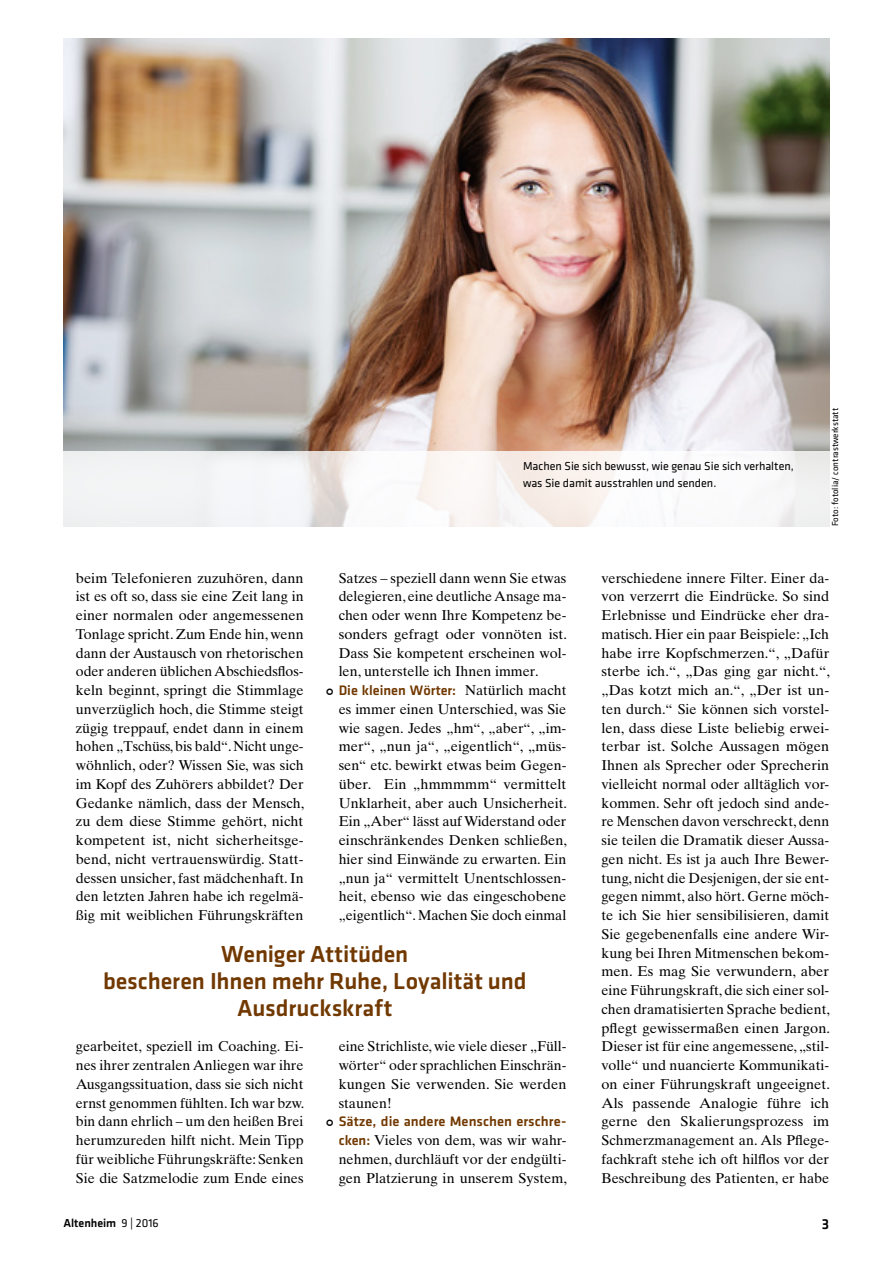
<style>
.page{position:relative;width:893px;height:1263px;background:#fff}
.page>*{position:absolute;margin:0;border:0;box-sizing:border-box;transform-origin:0 0}
.kernaussage{font:500 24px/27px "Klavika Basic";letter-spacing:-.005em;color:#713800;text-align:center}
.t1{font:500 15px "Klavika Basic";color:#000}
.t2{font:14.25px/18.8px "Times Ten";color:#000;text-align:justify}
.bu{font:12px/16.5px "Klavika Basic";color:#000}
.paginierung{font:500 12px "Klavika Basic";color:#000}
.bu-2{font:9px "Klavika Basic";color:#000}
.s1{font-family:"Klavika Basic";font-weight:500;color:#713800}
.s2{font-weight:400}
</style>
<div class="page">
<img style="left:63px;top:39px;width:766px;height:412px">
<svg style="left:63px;top:451px;width:767px;height:76px;fill:#f7f5f5"></svg>
<p class="bu" style="left:523px;top:458px;width:272px">Machen Sie sich bewusst, wie genau Sie sich verhalten, was Sie damit ausstrahlen und senden.</p>
<p class="bu-2" style="left:829px;top:526px;width:120px;rotate:-90deg">Foto: fotolia/ contrastwerkstatt</p>
<p class="t2" style="left:76px;top:568px;width:230px">beim Telefonieren zuzuhören, dann ist es oft so, dass sie eine Zeit lang in einer normalen oder angemessenen Tonlage spricht. Zum Ende hin, wenn dann der Austausch von rhetorischen oder anderen üblichen Abschiedsflos&shy;keln beginnt, springt die Stimmlage unverzüglich hoch, die Stimme steigt zügig treppauf, endet dann in einem hohen „Tschüss, bis bald“. Nicht unge&shy;wöhnlich, oder? Wissen Sie, was sich im Kopf des Zuhörers abbildet? Der Gedanke nämlich, dass der Mensch, zu dem diese Stimme gehört, nicht kompetent ist, nicht sicherheitsge&shy;bend, nicht vertrauenswürdig. Statt&shy;dessen unsicher, fast mädchenhaft. In den letzten Jahren habe ich regelmä&shy;ßig mit weiblichen Führungskräften</p>
<p class="t2" style="left:339px;top:568px;width:230px">Satzes – speziell dann wenn Sie etwas delegieren, eine deutliche Ansage ma&shy;chen oder wenn Ihre Kompetenz be&shy;sonders gefragt oder vonnöten ist.<br>Dass Sie kompetent erscheinen wol&shy;len, unterstelle ich Ihnen immer.</p>
<p class="t2" style="left:339px;top:681px;width:230px"><span class="s1">Die kleinen Wörter:</span> Natürlich macht es immer einen Unterschied, was Sie wie sagen. Jedes „hm“, „aber“, „im&shy;mer“, „nun ja“, „eigentlich“, „müs&shy;sen“ etc. bewirkt etwas beim Gegen&shy;über. Ein „hmmmmm“ vermittelt Unklarheit, aber auch Unsicherheit.<br>Ein „Aber“ lässt auf Widerstand oder einschränkendes Denken schließen, hier sind Einwände zu erwarten. Ein „nun ja“ vermittelt Unentschlossen&shy;heit, ebenso wie das eingeschobene „eigentlich“. Machen Sie doch einmal</p>
<p class="kernaussage" style="left:103px;top:940px;width:425px">Weniger Attitüden<br>bescheren Ihnen mehr Ruhe, Loyalität und<br>Ausdruckskraft</p>
<p class="t2" style="left:76px;top:1037px;width:230px">gearbeitet, speziell im Coaching. Ei&shy;nes ihrer zentralen Anliegen war ihre Ausgangssituation, dass sie sich nicht ernst genommen fühlten. Ich war bzw. bin dann ehrlich – um den heißen Brei herumzureden hilft nicht. Mein Tipp für weibliche Führungskräfte: Senken Sie die Satzmelodie zum Ende eines</p>
<p class="t2" style="left:339px;top:1037px;width:229px">eine Strichliste, wie viele dieser „Füll&shy;wörter“ oder sprachlichen Einschrän&shy;kungen Sie verwenden. Sie werden staunen!</p>
<p class="t2" style="left:339px;top:1112px;width:230px"><span class="s1">Sätze, die andere Menschen erschre&shy;cken:</span> Vieles von dem, was wir wahr&shy;nehmen, durchläuft vor der endgülti&shy;gen Platzierung in unserem System,</p>
<p class="t2" style="left:601px;top:568px;width:230px">verschiedene innere Filter. Einer da&shy;von verzerrt die Eindrücke. So sind Erlebnisse und Eindrücke eher dra&shy;matisch. Hier ein paar Beispiele: „Ich habe irre Kopfschmerzen.“, „Dafür sterbe ich.“, „Das ging gar nicht.“, „Das kotzt mich an.“, „Der ist un&shy;ten durch.“ Sie können sich vorstel&shy;len, dass diese Liste beliebig erwei&shy;terbar ist. Solche Aussagen mögen Ihnen als Sprecher oder Sprecherin vielleicht normal oder alltäglich vor&shy;kommen. Sehr oft jedoch sind ande&shy;re Menschen davon verschreckt, denn sie teilen die Dramatik dieser Aussa&shy;gen nicht. Es ist ja auch Ihre Bewer&shy;tung, nicht die Desjenigen, der sie ent&shy;gegen nimmt, also hört. Gerne möch&shy;te ich Sie hier sensibilisieren, damit Sie gegebenenfalls eine andere Wir&shy;kung bei Ihren Mitmenschen bekom&shy;men. Es mag Sie verwundern, aber eine Führungskraft, die sich einer sol&shy;chen dramatisierten Sprache bedient, pflegt gewissermaßen einen Jargon.<br>Dieser ist für eine angemessene, „stil&shy;volle“ und nuancierte Kommunikati&shy;on einer Führungskraft ungeeignet.<br>Als passende Analogie führe ich gerne den Skalierungsprozess im Schmerzmanagement an. Als Pflege&shy;fachkraft stehe ich oft hilflos vor der Beschreibung des Patienten, er habe</p>
<p class="paginierung" style="left:63px;top:1215px;width:97px">Altenheim <span class="s2">9 | 2016</span></p>
<p class="t1" style="left:822px;top:1214px;width:9px">3</p>
</div>
